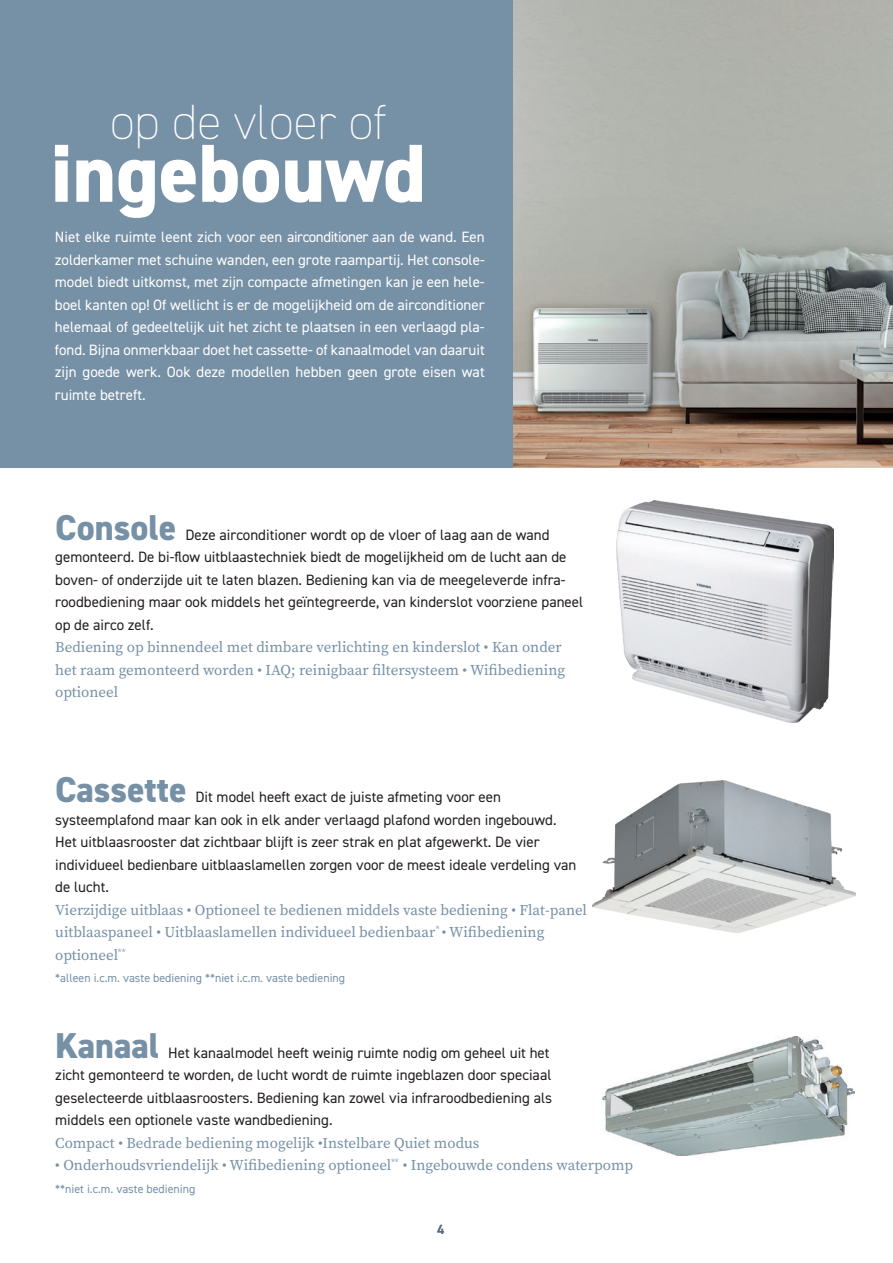
<style>
.page{position:relative;width:893px;height:1263px;background:#fff}
.page>*{position:absolute;margin:0;border:0;box-sizing:border-box;transform-origin:0 0}
.t1{font:800 82.5px "DIN2014";color:#fff}
.t2{font:200 49.5px "DIN2014";color:#fff}
.t3{font:800 36px "DIN2014";color:#7690a6}
.t4{font:15px/22.5px "DIN2014";color:#231f20}
.t5{font:15px/22.5px "DIN2014";color:#fff;text-align:justify}
.t6{font:15px/22.5px "Source Serif Variable";color:#7690a6}
.t7{font:700 13.5px "DIN2014";color:#55687d}
.t8{font:12px "DIN2014";color:#7690a6}
</style>
<div class="page">
<img style="left:602px;top:1036px;width:253px;height:119px">
<img style="left:592px;top:780px;width:263px;height:153px">
<img style="left:512px;top:0;width:381px;height:468px">
<div style="left:0;top:0;width:512px;height:468px;background:#7690a6"></div>
<img style="left:616px;top:501px;width:218px;height:222px">
<h2 class="t2" style="left:110px;top:92px;width:279px">op de vloer of</h2>
<h1 class="t1" style="left:50px;top:118px;width:377px">ingebouwd</h1>
<p class="t5" style="left:55px;top:225px;width:431px">Niet elke ruimte leent zich voor een airconditioner aan de wand. Een zolderkamer met schuine wanden, een grote raampartij. Het console&shy;model biedt uitkomst, met zijn compacte afmetingen kan je een hele&shy;boel kanten op! Of wellicht is er de mogelijkheid om de airconditioner helemaal of gedeeltelijk uit het zicht te plaatsen in een verlaagd pla&shy;fond. Bijna onmerkbaar doet het cassette- of kanaalmodel van daaruit zijn goede werk. Ook deze modellen hebben geen grote eisen wat ruimte betreft.</p>
<h3 class="t3" style="left:55px;top:503px;width:123px">Console</h3>
<p class="t4" style="left:55px;top:523px;width:530px;text-indent:130px">Deze airconditioner wordt op de vloer of laag aan de wand gemonteerd. De bi-flow uitblaastechniek biedt de mogelijkheid om de lucht aan de boven- of onderzijde uit te laten blazen. Bediening kan via de meegeleverde infra&shy;roodbediening maar ook middels het geïntegreerde, van kinderslot voorziene paneel op de airco zelf.</p>
<p class="t6" style="left:55px;top:636px;width:511px">Bediening op binnendeel met dimbare verlichting en kinderslot • Kan onder het raam gemonteerd worden • IAQ; reinigbaar filtersysteem • Wifibediening optioneel</p>
<h3 class="t3" style="left:55px;top:766px;width:133px">Cassette</h3>
<p class="t4" style="left:55px;top:785px;width:523px;text-indent:140px">Dit model heeft exact de juiste afmeting voor een systeemplafond maar kan ook in elk ander verlaagd plafond worden ingebouwd.<br>Het uitblaasrooster dat zichtbaar blijft is zeer strak en plat afgewerkt. De vier individueel bedienbare uitblaaslamellen zorgen voor de meest ideale verdeling van de lucht.</p>
<p class="t6" style="left:55px;top:898px;width:533px">Vierzijdige uitblaas • Optioneel te bedienen middels vaste bediening • Flat-panel uitblaaspaneel • Uitblaaslamellen individueel bedienbaar<sup>*</sup> • Wifibediening optioneel<sup>**</sup></p>
<p class="t8" style="left:55px;top:971px;width:291px">*alleen i.c.m. vaste bediening **niet i.c.m. vaste bediening</p>
<h3 class="t3" style="left:55px;top:1021px;width:105px">Kanaal</h3>
<p class="t4" style="left:55px;top:1041px;width:498px;text-indent:113px">Het kanaalmodel heeft weinig ruimte nodig om geheel uit het zicht gemonteerd te worden, de lucht wordt de ruimte ingeblazen door speciaal geselecteerde uitblaasroosters. Bediening kan zowel via infraroodbediening als middels een optionele vaste wandbediening.</p>
<p class="t6" style="left:55px;top:1131px;width:426px">Compact • Bedrade bediening mogelijk •Instelbare Quiet modus</p>
<p class="t6" style="left:55px;top:1154px;width:579px">• Onderhoudsvriendelijk • Wifibediening optioneel<sup>**</sup> • Ingebouwde condens waterpomp</p>
<p class="t8" style="left:55px;top:1181px;width:142px">**niet i.c.m. vaste bediening</p>
<p class="t7" style="left:437px;top:1220px;width:9px">4</p>
</div>
